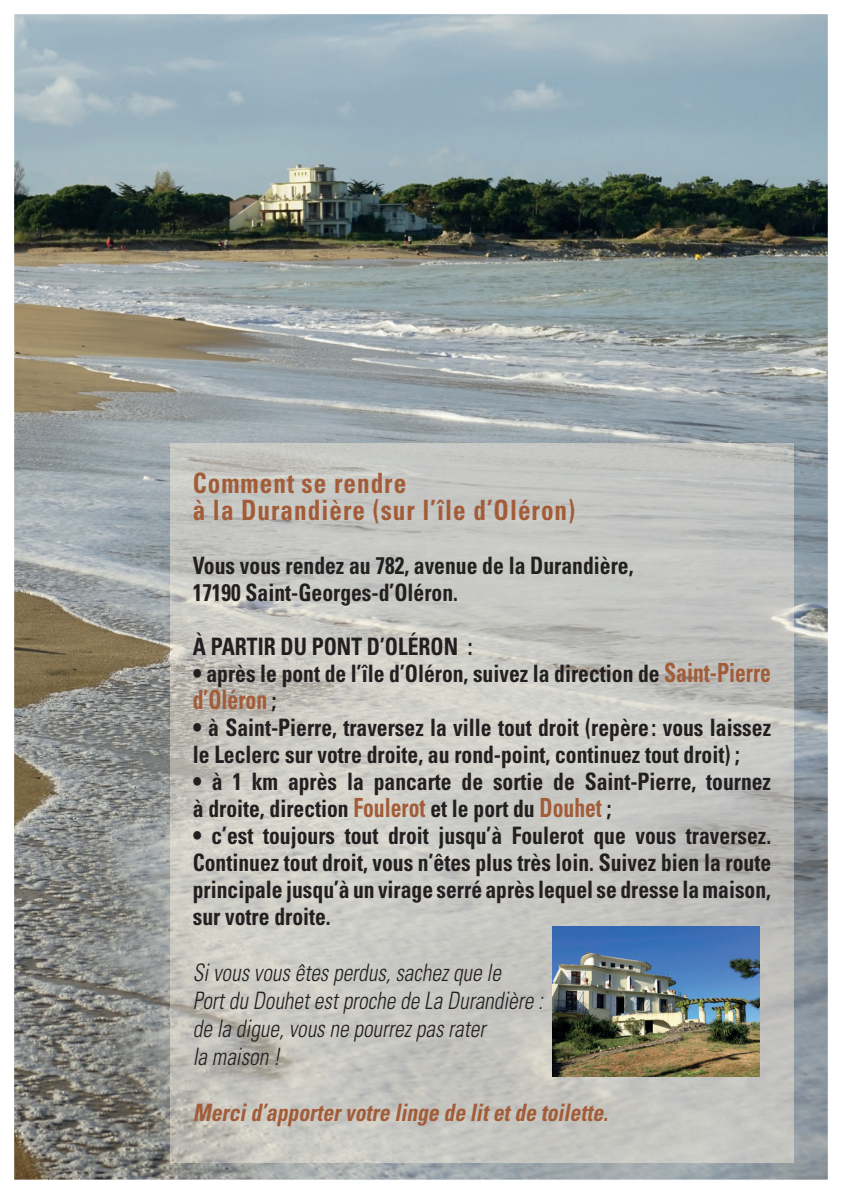
<style>
.page{position:relative;width:842px;height:1191px;background:#fff}
.page>*{position:absolute;margin:0;border:0;box-sizing:border-box;transform-origin:0 0}
.t1{font:700 condensed 28px/27px "Univers LT Std";letter-spacing:.04em;color:#a35c38;scale:.9 1}
.t2{font:700 condensed 26.4px "Univers LT Std";color:#a35c38;scale:.82 1}
.t3{font:700 condensed 24px/27px "Univers LT Std";color:#231f20;scale:.9 1}
.t4{font:italic 300 condensed 24px/28px "Univers LT Std";color:#231f20;scale:.9 1}
.t5{font:italic 700 condensed 24px "Univers LT Std";color:#a35c38;scale:.9 1}
.s1{font-size:26.4px;color:#a35c38}
.s2{font-size:24px;color:#231f20}
</style>
<div class="page">
<img style="left:14px;top:14px;width:814px;height:1165px">
<img style="left:170px;top:444px;width:624px;height:718px">
<img style="left:552px;top:926px;width:208px;height:150px">
<p class="t1" style="left:193px;top:469px;width:426px">Comment se rendre<br>à la Durandière (sur l’île d’Oléron)</p>
<p class="t3" style="left:193px;top:552px;width:491px">Vous vous rendez au 782, avenue de la Durandière,<br>17190 Saint-Georges-d’Oléron.</p>
<p class="t3" style="left:193px;top:633px;width:312px">À PARTIR DU PONT D’OLÉRON :</p>
<p class="t3" style="left:193px;top:660px;width:644px">• après le pont de l’île d’Oléron, suivez la direction de <span class="s1">Saint-Pierre</span></p>
<p class="t2" style="left:193px;top:683px;width:104px">d’Oléron <span class="s2">;</span></p>
<p class="t3" style="left:193px;top:714px;width:644px">• à Saint-Pierre, traversez la ville tout droit (repère : vous laissez le Leclerc sur votre droite, au rond-point, continuez tout droit) ;</p>
<p class="t3" style="left:193px;top:768px;width:644px">• à 1 km après la pancarte de sortie de Saint-Pierre, tournez à droite, direction <span class="s1">Foulerot</span> et le port du <span class="s1">Douhet</span> ;</p>
<p class="t3" style="left:193px;top:822px;width:644px;text-align:justify">• c’est toujours tout droit jusqu’à Foulerot que vous traversez.<br>Continuez tout droit, vous n’êtes plus très loin. Suivez bien la route principale jusqu’à un virage serré après lequel se dresse la maison, sur votre droite.</p>
<p class="t4" style="left:193px;top:958px;width:396px">Sivousvousêtesperdus,sachezque le<br>Portdu Douhetestproche de La Durandière : de la digue,vousne pourrezpasrater<br>la maison !</p>
<p class="t5" style="left:193px;top:1097px;width:469px">Mercid’apportervotre linge de litetde toilette.</p>
</div>
